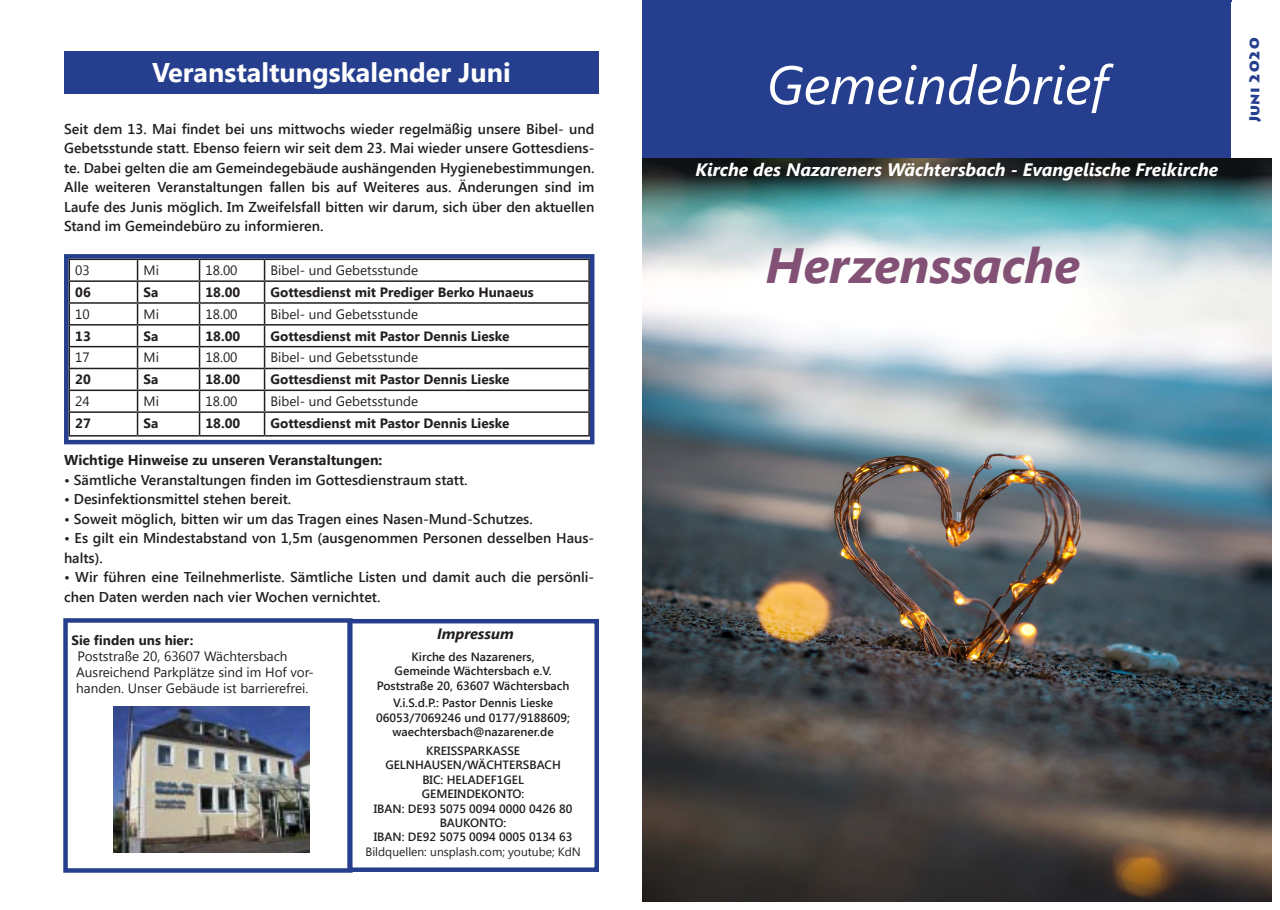
<style>
.page{position:relative;width:1280px;height:910px;background:#fff}
.page>*{position:absolute;margin:0;border:0;box-sizing:border-box;transform-origin:0 0}
.t1{font:italic 54px "Segoe UI";color:#fff}
.t2{font:italic 700 49.5px "Segoe UI";color:#825175}
.t3{font:700 27px "Segoe UI";color:#fff}
.t4{font:italic 700 18px "Segoe UI";color:#fff}
.t5{font:italic 700 15px "Segoe UI";color:#231f20}
.t6{font:600 14.25px/19.5px "Segoe UI";color:#231f20}
.t7{font:700 14.25px "Segoe UI";color:#231f20}
.t8{font:900 14.25px "Lithos Pro";color:#253f8e}
.t9{font:13.5px/16.2px "Segoe UI";color:#231f20}
.t10{font:700 13.5px "Segoe UI";color:#231f20}
.t11{font:600 12px "Segoe UI";color:#231f20}
.t12{font:12px "Segoe UI";color:#231f20}
</style>
<div class="page">
<img style="left:642px;top:158px;width:629px;height:743px">
<div style="left:642px;top:0;width:589px;height:158px;background:#253f8e"></div>
<div style="left:347px;top:619px;width:252px;height:253px;border:4px solid #253f8e"></div>
<hr style="left:69px;top:259px;width:69px;height:1px;background:#231f20">
<hr style="left:138px;top:259px;width:62px;height:1px;background:#231f20">
<hr style="left:200px;top:259px;width:65px;height:1px;background:#231f20">
<hr style="left:265px;top:259px;width:325px;height:1px;background:#231f20">
<hr style="left:588px;top:260px;width:2px;height:20px;background:#231f20">
<hr style="left:69px;top:280px;width:69px;height:2px;background:#231f20">
<hr style="left:138px;top:280px;width:62px;height:2px;background:#231f20">
<hr style="left:200px;top:280px;width:65px;height:2px;background:#231f20">
<hr style="left:265px;top:280px;width:325px;height:2px;background:#231f20">
<hr style="left:588px;top:282px;width:2px;height:20px;background:#231f20">
<hr style="left:69px;top:302px;width:69px;height:2px;background:#231f20">
<hr style="left:138px;top:302px;width:62px;height:2px;background:#231f20">
<hr style="left:200px;top:302px;width:65px;height:2px;background:#231f20">
<hr style="left:265px;top:302px;width:325px;height:2px;background:#231f20">
<hr style="left:588px;top:304px;width:2px;height:20px;background:#231f20">
<hr style="left:69px;top:324px;width:69px;height:2px;background:#231f20">
<hr style="left:138px;top:324px;width:62px;height:2px;background:#231f20">
<hr style="left:200px;top:324px;width:65px;height:2px;background:#231f20">
<hr style="left:265px;top:324px;width:325px;height:2px;background:#231f20">
<hr style="left:588px;top:326px;width:2px;height:20px;background:#231f20">
<hr style="left:69px;top:346px;width:69px;height:1px;background:#231f20">
<hr style="left:138px;top:346px;width:62px;height:1px;background:#231f20">
<hr style="left:200px;top:346px;width:65px;height:1px;background:#231f20">
<hr style="left:265px;top:346px;width:325px;height:1px;background:#231f20">
<hr style="left:588px;top:347px;width:2px;height:21px;background:#231f20">
<hr style="left:69px;top:368px;width:69px;height:1px;background:#231f20">
<hr style="left:138px;top:368px;width:62px;height:1px;background:#231f20">
<hr style="left:200px;top:368px;width:65px;height:1px;background:#231f20">
<hr style="left:265px;top:368px;width:325px;height:1px;background:#231f20">
<hr style="left:588px;top:369px;width:2px;height:21px;background:#231f20">
<hr style="left:69px;top:390px;width:69px;height:1px;background:#231f20">
<hr style="left:138px;top:390px;width:62px;height:1px;background:#231f20">
<hr style="left:200px;top:390px;width:65px;height:1px;background:#231f20">
<hr style="left:265px;top:390px;width:325px;height:1px;background:#231f20">
<hr style="left:588px;top:391px;width:2px;height:20px;background:#231f20">
<hr style="left:69px;top:411px;width:69px;height:2px;background:#231f20">
<svg style="left:69px;top:260px;width:1px;height:175px"></svg>
<hr style="left:138px;top:411px;width:62px;height:2px;background:#231f20">
<svg style="left:137px;top:260px;width:1px;height:175px"></svg>
<hr style="left:200px;top:411px;width:65px;height:2px;background:#231f20">
<svg style="left:199px;top:260px;width:1px;height:175px"></svg>
<hr style="left:265px;top:411px;width:325px;height:2px;background:#231f20">
<svg style="left:264px;top:260px;width:1px;height:175px"></svg>
<hr style="left:588px;top:413px;width:2px;height:22px;background:#231f20">
<hr style="left:69px;top:435px;width:69px;height:2px;background:#231f20">
<hr style="left:138px;top:435px;width:62px;height:2px;background:#231f20">
<hr style="left:200px;top:435px;width:65px;height:2px;background:#231f20">
<hr style="left:265px;top:435px;width:325px;height:2px;background:#231f20">
<div style="left:64px;top:254px;width:530px;height:190px;border:4px solid #253f8e"></div>
<div style="left:64px;top:51px;width:535px;height:42px;background:#253f8e"></div>
<img style="left:114px;top:707px;width:195px;height:146px">
<div style="left:63px;top:618px;width:290px;height:255px;border:4px solid #253f8e"></div>
<p class="t3" style="left:152px;top:53px;width:360px">Veranstaltungskalender Juni</p>
<p class="t6" style="left:64px;top:118px;width:532px;text-align:justify">Seit dem 13. Mai findet bei uns mittwochs wieder regelmäßig unsere Bibel- und Gebetsstunde statt. Ebenso feiern wir seit dem 23. Mai wieder unsere Gottesdiens&shy;te. Dabei gelten die am Gemeindegebäude aushängenden Hygienebestimmungen.<br>Alle weiteren Veranstaltungen fallen bis auf Weiteres aus. Änderungen sind im Laufe des Junis möglich. Im Zweifelsfall bitten wir darum, sich über den aktuellen Stand im Gemeindebüro zu informieren.</p>
<p class="t9" style="left:75px;top:262px;width:16px">03</p>
<p class="t9" style="left:144px;top:262px;width:17px">Mi</p>
<p class="t9" style="left:206px;top:262px;width:34px">18.00</p>
<p class="t9" style="left:271px;top:262px;width:149px">Bibel- und Gebetsstunde</p>
<p class="t10" style="left:75px;top:283px;width:17px">06</p>
<p class="t10" style="left:144px;top:283px;width:16px">Sa</p>
<p class="t10" style="left:206px;top:283px;width:36px">18.00</p>
<p class="t10" style="left:271px;top:283px;width:265px">Gottesdienst mit Prediger Berko Hunaeus</p>
<p class="t9" style="left:75px;top:305px;width:16px">10</p>
<p class="t9" style="left:144px;top:305px;width:17px">Mi</p>
<p class="t9" style="left:206px;top:305px;width:34px">18.00</p>
<p class="t9" style="left:271px;top:305px;width:149px">Bibel- und Gebetsstunde</p>
<p class="t10" style="left:75px;top:326px;width:17px">13</p>
<p class="t10" style="left:144px;top:326px;width:16px">Sa</p>
<p class="t10" style="left:206px;top:326px;width:36px">18.00</p>
<p class="t10" style="left:271px;top:326px;width:240px">Gottesdienst mit Pastor Dennis Lieske</p>
<p class="t9" style="left:75px;top:349px;width:16px">17</p>
<p class="t9" style="left:144px;top:349px;width:17px">Mi</p>
<p class="t9" style="left:206px;top:349px;width:34px">18.00</p>
<p class="t9" style="left:271px;top:349px;width:149px">Bibel- und Gebetsstunde</p>
<p class="t10" style="left:75px;top:370px;width:17px">20</p>
<p class="t10" style="left:144px;top:370px;width:16px">Sa</p>
<p class="t10" style="left:206px;top:370px;width:36px">18.00</p>
<p class="t10" style="left:271px;top:370px;width:240px">Gottesdienst mit Pastor Dennis Lieske</p>
<p class="t9" style="left:75px;top:393px;width:16px">24</p>
<p class="t9" style="left:144px;top:393px;width:17px">Mi</p>
<p class="t9" style="left:206px;top:393px;width:34px">18.00</p>
<p class="t9" style="left:271px;top:393px;width:149px">Bibel- und Gebetsstunde</p>
<p class="t10" style="left:75px;top:414px;width:17px">27</p>
<p class="t10" style="left:144px;top:414px;width:16px">Sa</p>
<p class="t10" style="left:206px;top:414px;width:36px">18.00</p>
<p class="t10" style="left:271px;top:414px;width:240px">Gottesdienst mit Pastor Dennis Lieske</p>
<p class="t7" style="left:64px;top:450px;width:320px">Wichtige Hinweise zu unseren Veranstaltungen:</p>
<p class="t6" style="left:64px;top:469px;width:405px">• Sämtliche Veranstaltungen finden im Gottesdienstraum statt.</p>
<p class="t6" style="left:64px;top:489px;width:229px">• Desinfektionsmittel stehen bereit.</p>
<p class="t6" style="left:64px;top:508px;width:470px">• Soweit möglich, bitten wir um das Tragen eines Nasen-Mund-Schutzes.</p>
<p class="t6" style="left:64px;top:528px;width:532px">• Es gilt ein Mindestabstand von 1,5m (ausgenommen Personen desselben Haus&shy;halts).</p>
<p class="t6" style="left:64px;top:567px;width:532px">• Wir führen eine Teilnehmerliste. Sämtliche Listen und damit auch die persönli&shy;chen Daten werden nach vier Wochen vernichtet.</p>
<p class="t10" style="left:72px;top:630px;width:123px">Sie finden uns hier:</p>
<p class="t9" style="left:78px;top:647px;width:211px">Poststraße 20, 63607 Wächtersbach</p>
<p class="t9" style="left:76px;top:663px;width:239px">Ausreichend Parkplätze sind im Hof vor&shy;handen. Unser Gebäude ist barrierefrei.</p>
<p class="t5" style="left:437px;top:623px;width:78px">Impressum</p>
<p class="t11" style="left:412px;top:648px;width:125px">Kirche des Nazareners,</p>
<p class="t11" style="left:395px;top:663px;width:159px">Gemeinde Wächtersbach e.V.</p>
<p class="t11" style="left:377px;top:677px;width:194px">Poststraße 20, 63607 Wächtersbach</p>
<p class="t11" style="left:393px;top:694px;width:162px">V.i.S.d.P.: Pastor Dennis Lieske</p>
<p class="t11" style="left:376px;top:709px;width:195px">06053/7069246 und 0177/9188609;</p>
<p class="t11" style="left:392px;top:723px;width:163px">waechtersbach@nazarener.de</p>
<p class="t11" style="left:426px;top:742px;width:95px">KREISSPARKASSE</p>
<p class="t11" style="left:385px;top:757px;width:177px">GELNHAUSEN/WÄCHTERSBACH</p>
<p class="t11" style="left:422px;top:771px;width:103px">BIC: HELADEF1GEL</p>
<p class="t11" style="left:422px;top:785px;width:104px">GEMEINDEKONTO:</p>
<p class="t11" style="left:374px;top:800px;width:200px">IBAN: DE93 5075 0094 0000 0426 80</p>
<p class="t11" style="left:440px;top:814px;width:68px">BAUKONTO:</p>
<p class="t11" style="left:374px;top:829px;width:200px">IBAN: DE92 5075 0094 0005 0134 63</p>
<p class="t12" style="left:366px;top:843px;width:217px">Bildquellen: unsplash.com; youtube; KdN</p>
<p class="t1" style="left:766px;top:47px;width:342px">Gemeindebrief</p>
<p class="t4" style="left:695px;top:156px;width:524px">Kirche des Nazareners Wächtersbach - Evangelische Freikirche</p>
<p class="t2" style="left:765px;top:230px;width:316px">Herzenssache</p>
<p class="t8" style="left:1245px;top:122px;width:86px;rotate:-90deg">Juni 2020</p>
</div>
